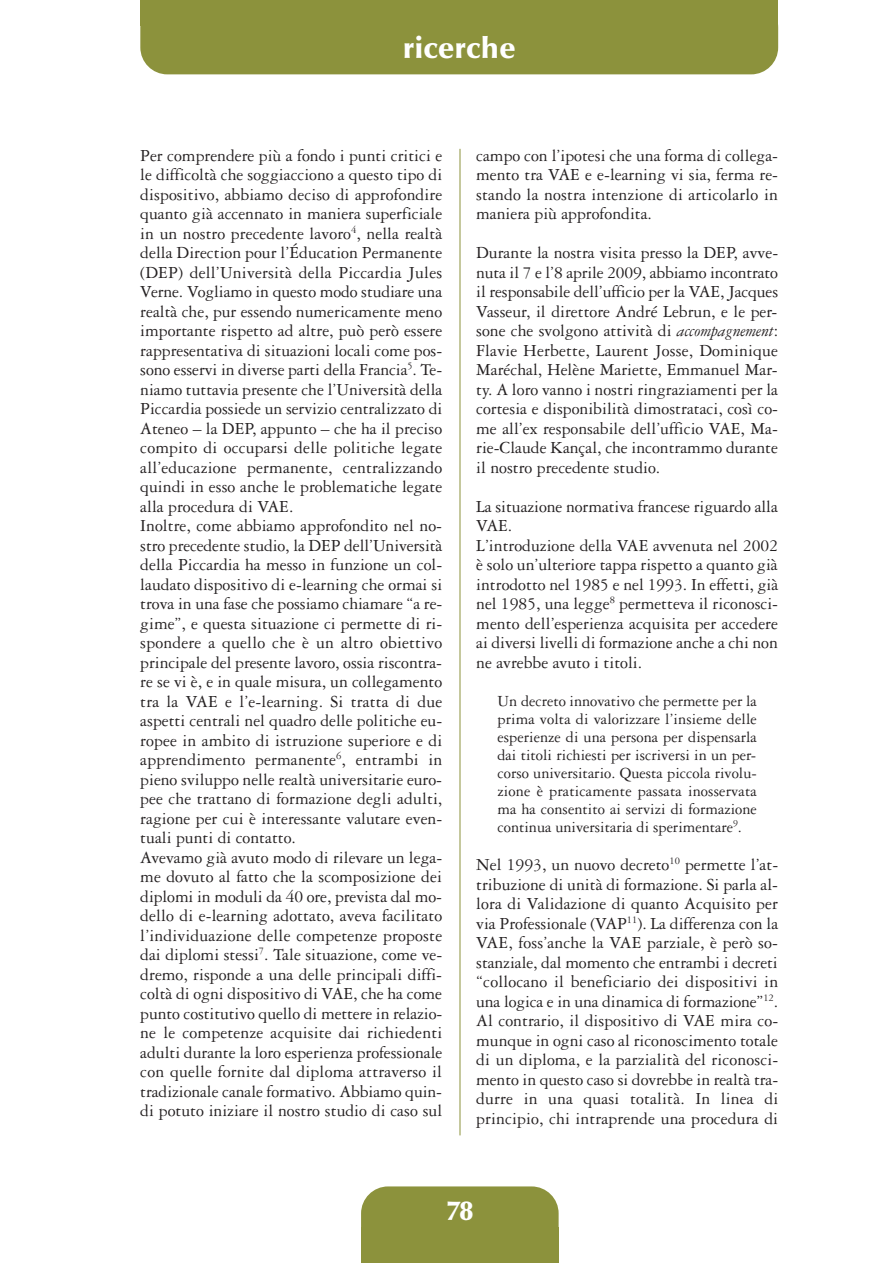
<style>
.page{position:relative;width:893px;height:1263px;background:#fff}
.page>*{position:absolute;margin:0;border:0;box-sizing:border-box;transform-origin:0 0}
.t1{font:900 30px "Optima";color:#fff}
.t2{font:900 27px "Optima";color:#fff}
.t3{font:18px/19.5px "Garamond Three";color:#231f20;text-align:justify}
.t4{font:16.5px/18px "Garamond Three";color:#231f20;text-align:justify}
.s1{font-style:italic}
</style>
<div class="page">
<div style="left:140px;top:1px;width:638px;height:73px;background:#8c923c;border-radius:27px"></div>
<div style="left:140px;top:0;width:638px;height:26px;background:#8c923c"></div>
<div style="left:361px;top:1227px;width:198px;height:36px;background:#8c923c"></div>
<div style="left:361px;top:1186px;width:198px;height:67px;background:#8c923c;border-radius:27px"></div>
<hr style="left:460px;top:149px;width:1px;height:986px;background:#8c923c">
<p class="t1" style="left:403px;top:35px;width:114px">ricerche</p>
<p class="t3" style="left:140px;top:147px;width:304px;text-align:left">Per comprendere più a fondo i punti critici e le difficoltà che soggiacciono a questo tipo di dispositivo, abbiamo deciso di approfondire quanto già accennato in maniera superficiale in un nostro precedente lavoro<sup>4</sup>, nella realtà della Direction pour l’Éducation Permanente (DEP) dell’Università della Piccardia Jules Verne. Vogliamo in questo modo studiare una realtà che, pur essendo numericamente meno importante rispetto ad altre, può però essere rappresentativa di situazioni locali come pos&shy;sono esservi in diverse parti della Francia<sup>5</sup>. Te&shy;niamo tuttavia presente che l’Università della Piccardia possiede un servizio centralizzato di Ateneo – la DEP, appunto – che ha il preciso compito di occuparsi delle politiche legate all’educazione permanente, centralizzando quindi in esso anche le problematiche legate alla procedura di VAE.<br>Inoltre, come abbiamo approfondito nel no&shy;stro precedente studio, la DEP dell’Università della Piccardia ha messo in funzione un col&shy;laudato dispositivo di e-learning che ormai si trova in una fase che possiamo chiamare “a re&shy;gime”, e questa situazione ci permette di ri&shy;spondere a quello che è un altro obiettivo principale del presente lavoro, ossia riscontra&shy;re se vi è, e in quale misura, un collegamento tra la VAE e l’e-learning. Si tratta di due aspetti centrali nel quadro delle politiche eu&shy;ropee in ambito di istruzione superiore e di apprendimento permanente<sup>6</sup>, entrambi in pieno sviluppo nelle realtà universitarie euro&shy;pee che trattano di formazione degli adulti, ragione per cui è interessante valutare even&shy;tuali punti di contatto.<br>Avevamo già avuto modo di rilevare un lega&shy;me dovuto al fatto che la scomposizione dei diplomi in moduli da 40 ore, prevista dal mo&shy;dello di e-learning adottato, aveva facilitato l’individuazione delle competenze proposte dai diplomi stessi<sup>7</sup>. Tale situazione, come ve&shy;dremo, risponde a una delle principali diffi&shy;coltà di ogni dispositivo di VAE, che ha come punto costitutivo quello di mettere in relazio&shy;ne le competenze acquisite dai richiedenti adulti durante la loro esperienza professionale con quelle fornite dal diploma attraverso il tradizionale canale formativo. Abbiamo quin&shy;di potuto iniziare il nostro studio di caso sul</p>
<p class="t3" style="left:476px;top:147px;width:303px">campo con l’ipotesi che una forma di collega&shy;mento tra VAE e e-learning vi sia, ferma re&shy;stando la nostra intenzione di articolarlo in maniera più approfondita.</p>
<p class="t3" style="left:476px;top:245px;width:303px">Durante la nostra visita presso la DEP, avve&shy;nuta il 7 e l’8 aprile 2009, abbiamo incontrato il responsabile dell’ufficio per la VAE, Jacques Vasseur, il direttore André Lebrun, e le per&shy;sone che svolgono attività di <span class="s1">accompagnement</span>:<br>Flavie Herbette, Laurent Josse, Dominique Maréchal, Helène Mariette, Emmanuel Mar&shy;ty. A loro vanno i nostri ringraziamenti per la cortesia e disponibilità dimostrataci, così co&shy;me all’ex responsabile dell’ufficio VAE, Ma&shy;rie-Claude Kançal, che incontrammo durante il nostro precedente studio.</p>
<p class="t3" style="left:476px;top:498px;width:304px;text-align:left">La situazione normativa francese riguardo alla VAE.<br>L’introduzione della VAE avvenuta nel 2002 è solo un’ulteriore tappa rispetto a quanto già introdotto nel 1985 e nel 1993. In effetti, già nel 1985, una legge<sup>8</sup> permetteva il riconosci&shy;mento dell’esperienza acquisita per accedere ai diversi livelli di formazione anche a chi non ne avrebbe avuto i titoli.</p>
<p class="t4" style="left:497px;top:693px;width:261px">Un decreto innovativo che permette per la prima volta di valorizzare l’insieme delle esperienze di una persona per dispensarla dai titoli richiesti per iscriversi in un per&shy;corso universitario. Questa piccola rivolu&shy;zione è praticamente passata inosservata ma ha consentito ai servizi di formazione continua universitaria di sperimentare<sup>9</sup>.</p>
<p class="t3" style="left:476px;top:857px;width:304px">Nel 1993, un nuovo decreto<sup>10</sup> permette l’at&shy;tribuzione di unità di formazione. Si parla al&shy;lora di Validazione di quanto Acquisito per via Professionale (VAP<sup>11</sup>). La differenza con la VAE, foss’anche la VAE parziale, è però so&shy;stanziale, dal momento che entrambi i decreti “collocano il beneficiario dei dispositivi in una logica e in una dinamica di formazione”<sup>12</sup>.<br>Al contrario, il dispositivo di VAE mira co&shy;munque in ogni caso al riconoscimento totale di un diploma, e la parzialità del riconosci&shy;mento in questo caso si dovrebbe in realtà tra&shy;durre in una quasi totalità. In linea di principio, chi intraprende una procedura di</p>
<p class="t2" style="left:446px;top:1200px;width:28px">78</p>
</div>
